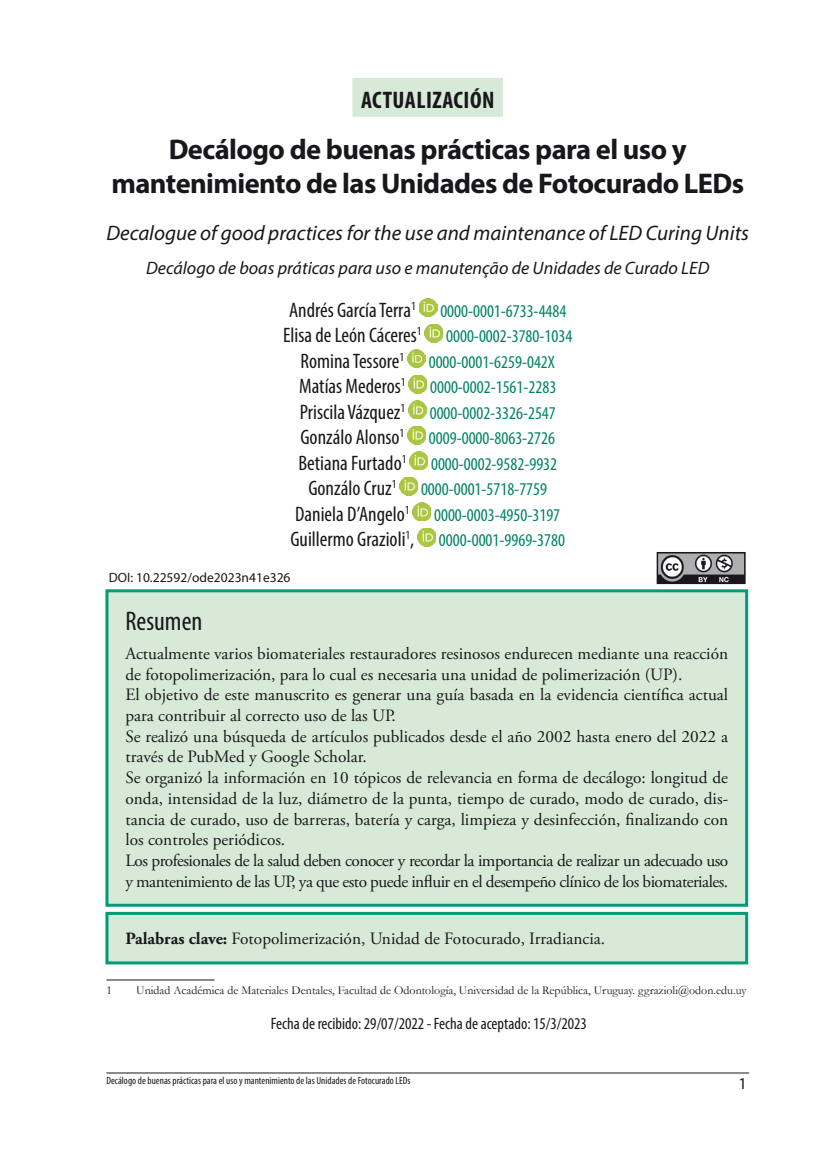
<style>
.page{position:relative;width:830px;height:1149px;background:#fff}
.page>*{position:absolute;margin:0;border:0;box-sizing:border-box;transform-origin:0 0}
.t1{font:700 28.5px/34.2px "Myriad Pro";letter-spacing:-.02em;color:#1a171c;text-align:center}
.t2{font:condensed 27px "Myriad Pro";color:#1a171c}
.t3{font:700 condensed 24px "Myriad Pro";letter-spacing:.02em;color:#1a171c}
.t4{font:condensed 21px "Myriad Pro";color:#1a171c}
.t5{font:italic 21px "Myriad Pro";color:#1a171c}
.t6{font:condensed 18px/25.5px "Myriad Pro";color:#008365;text-align:right}
.t7{font:italic 18px "Myriad Pro";color:#1a171c}
.t8{font:17.25px/20.7px "Adobe Garamond Pro";color:#1a171c}
.t9{font:condensed 16.5px "Myriad Pro";color:#1a171c}
.t10{font:16.5px "Myriad Pro";color:#1a171c}
.t11{font:13.5px "Myriad Pro";color:#1a171c}
.t12{font:12px "Garamond";color:#1a171c}
.t13{font:condensed 10.5px "Myriad Pro";color:#1a171c}
.s1{font-size:21px;color:#1a171c}
.s2{font-weight:700}
</style>
<div class="page">
<hr style="left:106px;top:1072px;width:642px;height:1px;background:#1a171c">
<div style="left:352px;top:78px;width:151px;height:39px;background:#d7ead7"></div>
<img style="left:419px;top:298px;width:18px;height:18px">
<img style="left:424px;top:324px;width:18px;height:18px">
<img style="left:407px;top:349px;width:18px;height:18px">
<img style="left:408px;top:375px;width:18px;height:18px">
<img style="left:408px;top:400px;width:18px;height:18px">
<img style="left:407px;top:426px;width:18px;height:18px">
<img style="left:409px;top:451px;width:18px;height:18px">
<img style="left:399px;top:477px;width:18px;height:18px">
<img style="left:412px;top:502px;width:18px;height:18px">
<img style="left:417px;top:528px;width:18px;height:18px">
<hr style="left:106px;top:979px;width:108px;height:1px;background:#1a171c">
<div style="left:107px;top:590px;width:639px;height:315px;background:#d7ead7"></div>
<div style="left:105px;top:589px;width:642px;height:317px;border:3px solid #009c77"></div>
<div style="left:107px;top:913px;width:639px;height:49px;background:#d7ead7"></div>
<div style="left:105px;top:911px;width:642px;height:53px;border:3px solid #009c77"></div>
<img style="left:659px;top:555px;width:83px;height:26px">
<div style="left:656px;top:552px;width:89px;height:32px;border:2px solid #1a171c"></div>
<h3 class="t3" style="left:361px;top:91px;width:135px">ACTUALIZACIÓN</h3>
<h1 class="t1" style="left:111px;top:134px;width:634px">Decálogo de buenas prácticas para el uso y mantenimiento de las Unidades de Fotocurado LEDs</h1>
<p class="t5" style="left:106px;top:224px;width:644px">Decalogue of good practices for the use and maintenance of LED Curing Units</p>
<p class="t7" style="left:146px;top:261px;width:564px">Decálogo de boas práticas para uso e manutenção de Unidades de Curado LED</p>
<p class="t4" style="left:289px;top:302px;width:128px">Andrés García Terra<sup>1</sup></p>
<p class="t6" style="left:440px;top:299px;width:127px">0000-0001-6733-4484</p>
<p class="t4" style="left:283px;top:327px;width:140px">Elisa de León Cáceres<sup>1</sup></p>
<p class="t6" style="left:446px;top:325px;width:127px">0000-0002-3780-1034</p>
<p class="t4" style="left:300px;top:353px;width:105px">Romina Tessore<sup>1</sup></p>
<p class="t6" style="left:428px;top:350px;width:128px">0000-0001-6259-042X</p>
<p class="t4" style="left:299px;top:378px;width:108px">Matías Mederos<sup>1</sup></p>
<p class="t6" style="left:430px;top:376px;width:127px">0000-0002-1561-2283</p>
<p class="t4" style="left:299px;top:404px;width:107px">Priscila Vázquez<sup>1</sup></p>
<p class="t6" style="left:429px;top:401px;width:127px">0000-0002-3326-2547</p>
<p class="t4" style="left:300px;top:429px;width:105px">Gonzálo Alonso<sup>1</sup></p>
<p class="t6" style="left:429px;top:427px;width:127px">0009-0000-8063-2726</p>
<p class="t4" style="left:298px;top:455px;width:109px">Betiana Furtado<sup>1</sup></p>
<p class="t6" style="left:431px;top:452px;width:127px">0000-0002-9582-9932</p>
<p class="t4" style="left:308px;top:480px;width:89px">Gonzálo Cruz<sup>1</sup></p>
<p class="t6" style="left:421px;top:478px;width:127px">0000-0001-5718-7759</p>
<p class="t4" style="left:295px;top:506px;width:116px">Daniela D’Angelo<sup>1</sup></p>
<p class="t6" style="left:290px;top:503px;width:276px">0000-0003-4950-3197<br><span class="s1">Guillermo Grazioli</span><sup>1</sup><span class="s1">,</span> 0000-0001-9969-3780</p>
<p class="t11" style="left:109px;top:569px;width:183px">DOI: 10.22592/ode2023n41e326</p>
<h2 class="t2" style="left:125px;top:611px;width:78px">Resumen</h2>
<p class="t8" style="left:125px;top:644px;width:604px">Actualmente varios biomateriales restauradores resinosos endurecen mediante una reacción de fotopolimerización, para lo cual es necesaria una unidad de polimerización (UP).<br>El objetivo de este manuscrito es generar una guía basada en la evidencia científica actual para contribuir al correcto uso de las UP.<br>Se realizó una búsqueda de artículos publicados desde el año 2002 hasta enero del 2022 a través de PubMed y Google Scholar.<br>Se organizó la información en 10 tópicos de relevancia en forma de decálogo: longitud de onda, intensidad de la luz, diámetro de la punta, tiempo de curado, modo de curado, dis&shy;tancia de curado, uso de barreras, batería y carga, limpieza y desinfección, finalizando con los controles periódicos.<br>Los profesionales de la salud deben conocer y recordar la importancia de realizar un adecuado uso y mantenimiento de las UP, ya que esto puede influir en el desempeño clínico de los biomateriales.</p>
<p class="t8" style="left:125px;top:929px;width:481px"><span class="s2">Palabras clave:</span> Fotopolimerización, Unidad de Fotocurado, Irradiancia.</p>
<p class="t12" style="left:106px;top:983px;width:7px">1</p>
<p class="t12" style="left:136px;top:983px;width:611px">Unidad Académica de Materiales Dentales, Facultad de Odontología, Universidad de la República, Uruguay. ggrazioli@odon.edu.uy</p>
<p class="t9" style="left:271px;top:1017px;width:317px">Fecha de recibido: 29/07/2022 - Fecha de aceptado: 15/3/2023</p>
<p class="t13" style="left:106px;top:1076px;width:305px">Decálogo de buenas prácticas para el uso y mantenimiento de las Unidades de Fotocurado LEDs</p>
<p class="t10" style="left:738px;top:1073px;width:10px">1</p>
</div>
